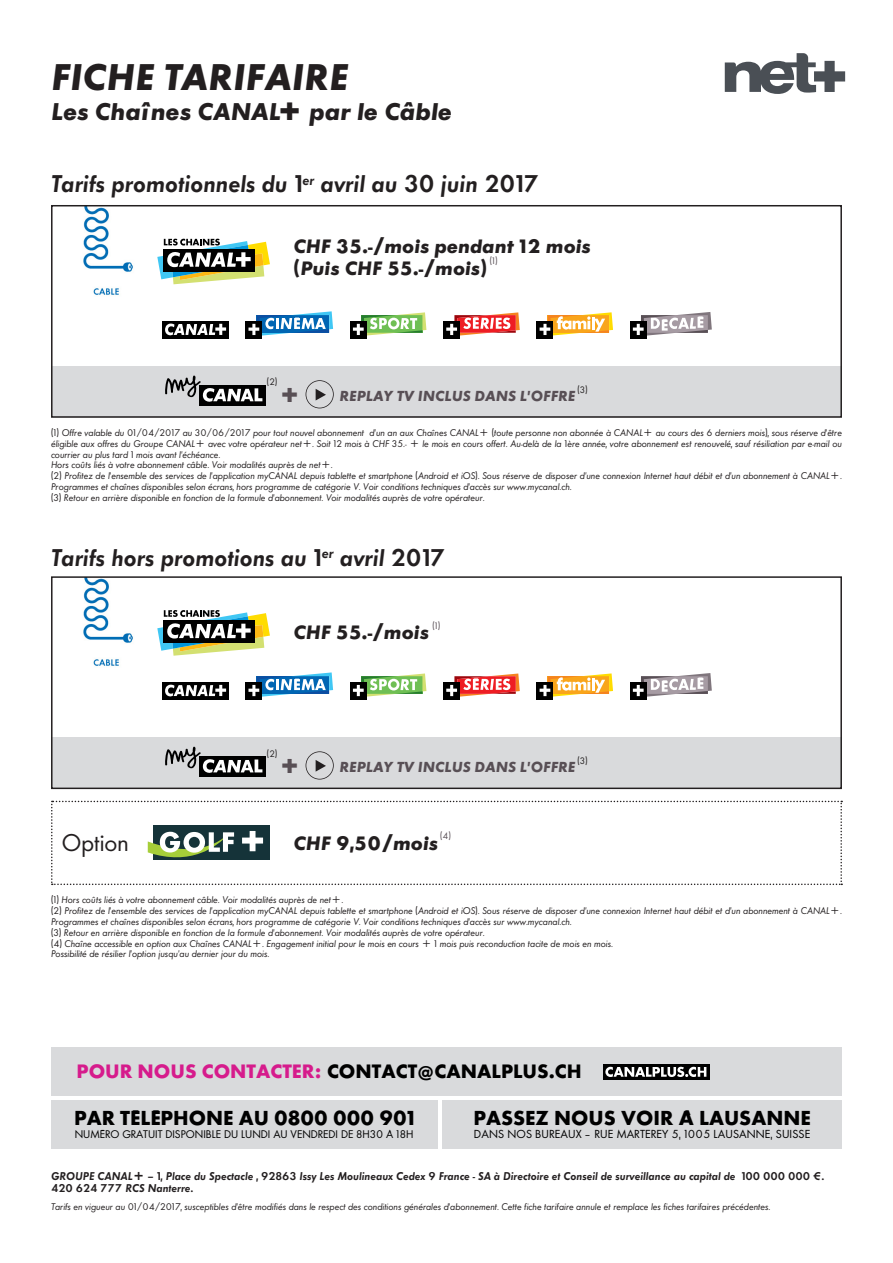
<style>
.page{position:relative;width:893px;height:1263px;background:#fff}
.page>*{position:absolute;margin:0;border:0;box-sizing:border-box;transform-origin:0 0}
.t1{font:34.5px "Canal Bold Italique";color:#231f20}
.t2{font:22.5px "Canal Demi Italique";color:#231f20}
.t3{font:22.5px "Canal Bold Italique";color:#231f20}
.t4{font:22.5px "Canal Light Romain";color:#231f20}
.t5{font:18.75px "Canal Bold Romain";color:#000}
.t6{font:18px "Canal Bold Italique";color:#231f20}
.t7{font:18px "Canal Bold Romain";color:#000}
.t8{font:18px "Canal Bold Italique";color:#584f55}
.t9{font:13.5px "Canal Bold Italique";color:#584f55}
.t10{font:10.8px "Canal Light Romain";letter-spacing:.01em;color:#000}
.t11{font:10.5px/12.6px "Canal Demi Italique";color:#231f20}
.t12{font:10.35px "Canal Light Romain";color:#000}
.t13{font:9px/10.8px "Canal Light Italique";color:#231f20}
.t14{font:8.7px "Canal Light Italique";color:#231f20}
.t15{font:8.7px "Canal Light Italique";color:#584f55}
.s1{color:#d61b8c}
</style>
<div class="page">
<div style="left:51px;top:737px;width:791px;height:52px;background:#d9dadc"></div>
<div style="left:199px;top:756px;width:67px;height:21px;background:#000"></div>
<svg style="left:165px;top:746px;width:97px;height:27px"></svg>
<svg style="left:306px;top:751px;width:28px;height:28px"></svg>
<div style="left:51px;top:366px;width:791px;height:52px;background:#d9dadc"></div>
<svg style="left:157px;top:239px;width:113px;height:45px"></svg>
<svg style="left:157px;top:610px;width:113px;height:46px"></svg>
<div style="left:246px;top:321px;width:16px;height:18px;background:#000"></div>
<svg style="left:248px;top:311px;width:85px;height:25px"></svg>
<div style="left:350px;top:321px;width:17px;height:18px;background:#000"></div>
<svg style="left:353px;top:312px;width:73px;height:24px"></svg>
<div style="left:443px;top:321px;width:17px;height:18px;background:#000"></div>
<svg style="left:446px;top:312px;width:74px;height:24px"></svg>
<div style="left:537px;top:321px;width:16px;height:18px;background:#000"></div>
<svg style="left:540px;top:312px;width:73px;height:24px"></svg>
<div style="left:630px;top:321px;width:17px;height:18px;background:#000"></div>
<svg style="left:633px;top:312px;width:79px;height:24px"></svg>
<div style="left:162px;top:321px;width:67px;height:18px;background:#000"></div>
<svg style="left:165px;top:323px;width:61px;height:12px"></svg>
<div style="left:246px;top:682px;width:16px;height:18px;background:#000"></div>
<svg style="left:248px;top:672px;width:85px;height:25px"></svg>
<div style="left:350px;top:682px;width:17px;height:18px;background:#000"></div>
<svg style="left:353px;top:673px;width:73px;height:24px"></svg>
<div style="left:443px;top:682px;width:17px;height:18px;background:#000"></div>
<svg style="left:446px;top:673px;width:74px;height:24px"></svg>
<div style="left:537px;top:682px;width:16px;height:18px;background:#000"></div>
<svg style="left:540px;top:673px;width:73px;height:24px"></svg>
<div style="left:630px;top:682px;width:17px;height:18px;background:#000"></div>
<svg style="left:633px;top:673px;width:79px;height:24px"></svg>
<div style="left:162px;top:682px;width:67px;height:18px;background:#000"></div>
<svg style="left:165px;top:684px;width:61px;height:12px"></svg>
<div style="left:51px;top:1047px;width:791px;height:48px;background:#d9dadc"></div>
<div style="left:603px;top:1064px;width:106px;height:16px;background:#000"></div>
<svg style="left:605px;top:1067px;width:101px;height:10px"></svg>
<div style="left:51px;top:1100px;width:386px;height:48px;background:#d9dadc"></div>
<div style="left:442px;top:1100px;width:400px;height:48px;background:#d9dadc"></div>
<svg style="left:725px;top:53px;width:120px;height:41px"></svg>
<img style="left:83px;top:208px;width:50px;height:87px">
<img style="left:83px;top:579px;width:50px;height:87px">
<div style="left:199px;top:385px;width:67px;height:21px;background:#000"></div>
<svg style="left:165px;top:375px;width:97px;height:27px"></svg>
<div style="left:51px;top:205px;width:791px;height:213px;border:2px solid #231f20"></div>
<svg style="left:51px;top:801px;width:791px;height:84px"></svg>
<div style="left:51px;top:576px;width:791px;height:213px;border:2px solid #231f20"></div>
<svg style="left:306px;top:380px;width:28px;height:28px"></svg>
<p class="t1" style="left:51px;top:55px;width:299px">FICHE TARIFAIRE</p>
<p class="t3" style="left:51px;top:97px;width:402px">Les Chaînes CANAL+ par le Câble</p>
<p class="t2" style="left:51px;top:169px;width:490px">Tarifs promotionnels du 1<sup>er</sup> avril au 30 juin 2017</p>
<p class="t6" style="left:293px;top:235px;width:299px">CHF 35.-/mois pendant 12 mois</p>
<p class="t6" style="left:293px;top:256px;width:195px">(Puis CHF 55.-/mois)</p>
<p class="t15" style="left:490px;top:255px;width:9px">(1)</p>
<p class="t14" style="left:267px;top:377px;width:12px">(2)</p>
<p class="t14" style="left:577px;top:384px;width:12px">(3)</p>
<p class="t8" style="left:279px;top:383px;width:23px">+</p>
<p class="t9" style="left:339px;top:387px;width:237px">REPLAY TV INCLUS DANS L’OFFRE</p>
<p class="t13" style="left:51px;top:427px;width:792px;text-align:justify">(1) Offre valable du 01/04/2017 au 30/06/2017 pour tout nouvel abonnement d’un an aux Chaînes CANAL+ (toute personne non abonnée à CANAL+ au cours des 6 derniers mois), sous réserve d’être éligible aux offres du Groupe CANAL+ avec votre opérateur net+. Soit 12 mois à CHF 35.- + le mois en cours offert. Au-delà de la 1ère année, votre abonnement est renouvelé, sauf résiliation par e-mail ou courrier au plus tard 1 mois avant l’échéance.</p>
<p class="t13" style="left:51px;top:460px;width:283px">Hors coûts liés à votre abonnement câble. Voir modalités auprès de net+.</p>
<p class="t13" style="left:51px;top:471px;width:792px">(2) Profitez de l’ensemble des services de l’application myCANAL depuis tablette et smartphone (Android et iOS). Sous réserve de disposer d’une connexion Internet haut débit et d’un abonnement à CANAL+.<br>Programmes et chaînes disponibles selon écrans, hors programme de catégorie V. Voir conditions techniques d’accès sur www.mycanal.ch.</p>
<p class="t13" style="left:51px;top:492px;width:435px">(3) Retour en arrière disponible en fonction de la formule d’abonnement. Voir modalités auprès de votre opérateur.</p>
<p class="t2" style="left:51px;top:542px;width:396px">Tarifs hors promotions au 1<sup>er</sup> avril 2017</p>
<p class="t15" style="left:432px;top:621px;width:9px">(1)</p>
<p class="t6" style="left:293px;top:621px;width:137px">CHF 55.-/mois</p>
<p class="t4" style="left:62px;top:828px;width:68px">Option</p>
<p class="t14" style="left:267px;top:748px;width:12px">(2)</p>
<p class="t14" style="left:577px;top:755px;width:12px">(3)</p>
<p class="t8" style="left:279px;top:754px;width:23px">+</p>
<p class="t9" style="left:339px;top:758px;width:237px">REPLAY TV INCLUS DANS L’OFFRE</p>
<p class="t15" style="left:440px;top:830px;width:12px">(4)</p>
<p class="t6" style="left:293px;top:831px;width:146px">CHF 9,50/mois</p>
<p class="t13" style="left:51px;top:895px;width:294px">(1) Hors coûts liés à votre abonnement câble. Voir modalités auprès de net+.</p>
<p class="t13" style="left:51px;top:905px;width:792px">(2) Profitez de l’ensemble des services de l’application myCANAL depuis tablette et smartphone (Android et iOS). Sous réserve de disposer d’une connexion Internet haut débit et d’un abonnement à CANAL+.<br>Programmes et chaînes disponibles selon écrans, hors programme de catégorie V. Voir conditions techniques d’accès sur www.mycanal.ch.</p>
<p class="t13" style="left:51px;top:927px;width:435px">(3) Retour en arrière disponible en fonction de la formule d’abonnement. Voir modalités auprès de votre opérateur.</p>
<p class="t13" style="left:51px;top:938px;width:564px">(4) Chaîne accessible en option aux Chaînes CANAL+. Engagement initial pour le mois en cours + 1 mois puis reconduction tacite de mois en mois.</p>
<p class="t13" style="left:51px;top:949px;width:220px">Possibilité de résilier l’option jusqu’au dernier jour du mois.</p>
<p class="t7" style="left:77px;top:1059px;width:507px"><span class="s1">POUR NOUS CONTACTER:</span> CONTACT@CANALPLUS.CH</p>
<p class="t5" style="left:74px;top:1106px;width:341px">PAR TÉLÉPHONE AU 0800 000 901</p>
<p class="t12" style="left:75px;top:1127px;width:340px">NUMÉRO GRATUIT DISPONIBLE DU LUNDI AU VENDREDI DE 8H30 À 18H</p>
<p class="t5" style="left:473px;top:1105px;width:339px">PASSEZ NOUS VOIR À LAUSANNE</p>
<p class="t10" style="left:474px;top:1127px;width:338px">DANS NOS BUREAUX – RUE MARTEREY 5, 1005 LAUSANNE, SUISSE</p>
<p class="t11" style="left:51px;top:1169px;width:775px">GROUPE CANAL+ – 1, Place du Spectacle , 92863 Issy Les Moulineaux Cedex 9 France - SA à Directoire et Conseil de surveillance au capital de 100 000 000 €.<br>420 624 777 RCS Nanterre.</p>
<p class="t13" style="left:51px;top:1202px;width:721px">Tarifs en vigueur au 01/04/2017, susceptibles d’être modifiés dans le respect des conditions générales d’abonnement. Cette fiche tarifaire annule et remplace les fiches tarifaires précédentes.</p>
</div>
